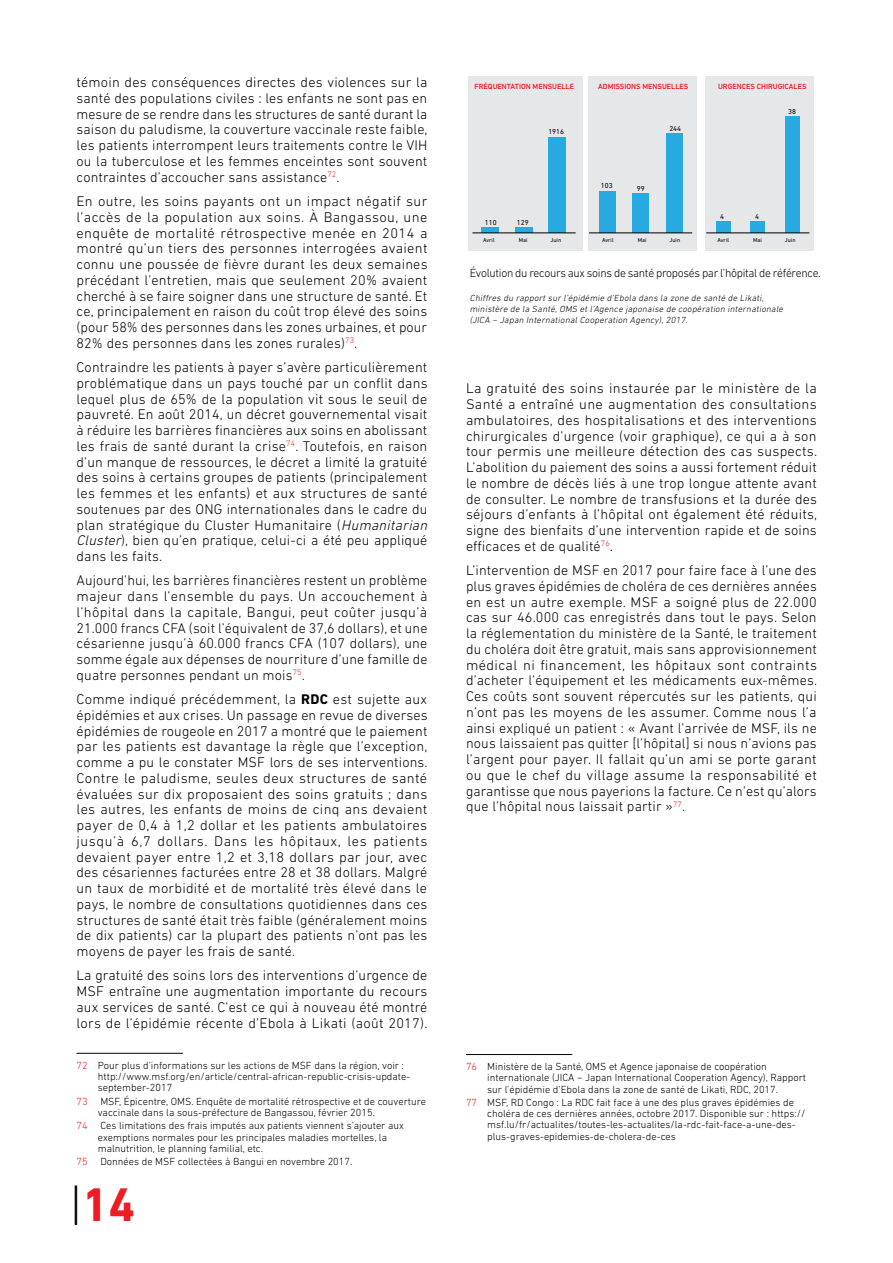
<style>
.page{position:relative;width:893px;height:1263px;background:#fff}
.page>*{position:absolute;margin:0;border:0;box-sizing:border-box;transform-origin:0 0}
.t1{font:700 48px "DIN Next LT Pro";color:#ed1d24}
.t2{font:300 14.25px/15.8px "DIN Next LT Pro";letter-spacing:.01em;color:#000;text-align:justify}
.t3{font:300 12px "DIN Next LT Pro";letter-spacing:-.025em;color:#000}
.t4{font:300 10.5px/11.2px "DIN Next LT Pro";color:#000}
.t5{font:italic 300 9px/10.8px "DIN Next LT Pro";letter-spacing:.02em;color:#000}
.t6{font:500 7.65px "DIN Next LT Pro";color:#ed1d24}
.t7{font:7.35px "DIN Next LT Pro";color:#000}
.t8{font:5.85px "DIN Next LT Pro";color:#000}
.s1{font-style:italic}
.s2{font-weight:700}
.s3{color:#ed1d24}
.s4{font-weight:300;color:#000}
</style>
<div class="page">
<hr style="left:77px;top:1053px;width:106px;height:1px;background:#000">
<hr style="left:466px;top:1054px;width:106px;height:1px;background:#000">
<div style="left:468px;top:77px;width:115px;height:174px;background:#e6e7e8"></div>
<div style="left:588px;top:77px;width:109px;height:174px;background:#e6e7e8"></div>
<div style="left:705px;top:77px;width:109px;height:174px;background:#e6e7e8"></div>
<div style="left:549px;top:138px;width:17px;height:95px;background:#27aae1"></div>
<div style="left:515px;top:227px;width:17px;height:6px;background:#27aae1"></div>
<div style="left:482px;top:228px;width:17px;height:5px;background:#27aae1"></div>
<div style="left:599px;top:192px;width:16px;height:41px;background:#27aae1"></div>
<div style="left:633px;top:193px;width:16px;height:40px;background:#27aae1"></div>
<div style="left:667px;top:133px;width:16px;height:100px;background:#27aae1"></div>
<div style="left:716px;top:221px;width:14px;height:12px;background:#27aae1"></div>
<div style="left:750px;top:221px;width:15px;height:12px;background:#27aae1"></div>
<div style="left:785px;top:116px;width:14px;height:117px;background:#27aae1"></div>
<hr style="left:472px;top:232px;width:104px;height:1px;background:#000">
<hr style="left:589px;top:232px;width:103px;height:1px;background:#000">
<hr style="left:706px;top:232px;width:103px;height:1px;background:#000">
<p class="t2" style="left:77px;top:74px;width:353px">témoin des conséquences directes des violences sur la santé des populations civiles : les enfants ne sont pas en mesure de se rendre dans les structures de santé durant la saison du paludisme, la couverture vaccinale reste faible, les patients interrompent leurs traitements contre le VI H ou la tuberculose et les femmes enceintes sont souvent contraintes d’accoucher sans assistance<sup>72</sup>.</p>
<p class="t2" style="left:77px;top:193px;width:353px">En outre, les soins payants ont un impact négatif sur l’accès de la population aux soins. À Bangassou, une enquête de mortalité rétrospective menée en 2014 a montré qu’un tiers des personnes interrogées avaient connu une poussée de fièvre durant les deux semaines précédant l’entretien, mais que seulement 20% avaient cherché à se faire soigner dans une structure de santé. Et ce, principalement en raison du coût trop élevé des soins (pour 58% des personnes dans les zones urbaines, et pour 82% des personnes dans les zones rurales)<sup>73</sup>.</p>
<p class="t2" style="left:77px;top:359px;width:356px;text-align:left">Contraindre les patients à payer s’avère particulièrement problématique dans un pays touché par un conflit dans lequel plus de 65% de la population vit sous le seuil de pauvreté. En août 2014, un décret gouvernemental visait à réduire les barrières financières aux soins en abolissant les frais de santé durant la crise<sup>74</sup>. Toutefois, en raison d’un manque de ressources, le décret a limité la gratuité des soins à certains groupes de patients (principalement les femmes et les enfants) et aux structures de santé soutenues par des ONG internationales dans le cadre du plan stratégique du Cluster Humanitaire (<span class="s1">Humanitarian Cluster</span>), bien qu’en pratique, celui-ci a été peu appliqué dans les faits.</p>
<p class="t2" style="left:77px;top:572px;width:352px">Aujourd’hui, les barrières financières restent un problème majeur dans l’ensemble du pays. Un accouchement à l’hôpital dans la capitale, Bangui, peut coûter jusqu’à 21.000 francs CFA (soit l’équivalent de 37,6 dollars), et une césarienne jusqu’à 60.000 francs CFA (107 dollars), une somme égale aux dépenses de nourriture d’une famille de quatre personnes pendant un mois<sup>75</sup>.</p>
<p class="t2" style="left:77px;top:691px;width:235px">Comme indiqué précédemment, la <span class="s2">RDC</span></p>
<p class="t2" style="left:77px;top:691px;width:353px;text-indent:256px">est sujette aux épidémies et aux crises. Un passage en revue de diverses épidémies de rougeole en 2017 a montré que le paiement par les patients est davantage la règle que l’exception, comme a pu le constater MSF lors de ses interventions.<br>Contre le paludisme, seules deux structures de santé évaluées sur dix proposaient des soins gratuits ; dans les autres, les enfants de moins de cinq ans devaient payer de 0,4 à 1,2 dollar et les patients ambulatoires jusqu’à 6,7 dollars. Dans les hôpitaux, les patients devaient payer entre 1,2 et 3,18 dollars par jour, avec des césariennes facturées entre 28 et 38 dollars. Malgré un taux de morbidité et de mortalité très élevé dans le pays, le nombre de consultations quotidiennes dans ces structures de santé était très faible (généralement moins de dix patients) car la plupart des patients n’ont pas les moyens de payer les frais de santé.</p>
<p class="t2" style="left:77px;top:967px;width:352px">La gratuité des soins lors des interventions d’urgence de MSF entraîne une augmentation importante du recours aux services de santé. C’est ce qui à nouveau été montré lors de l’épidémie récente d’Ebola à Likati (août 2017).</p>
<p class="t4" style="left:98px;top:1059px;width:314px;text-indent:-21px"><span class="s3">72</span> Pour plus d’informations sur les actions de MSF dans la région, voir : http://www.msf.org/en/article/central-african-republic-crisis-update&shy;september-2017</p>
<p class="t4" style="left:98px;top:1095px;width:330px;text-indent:-21px"><span class="s3">73</span> MSF, Épicentre, OMS. Enquête de mortalité rétrospective et de couverture vaccinale dans la sous-préfecture de Bangassou, février 2015.</p>
<p class="t4" style="left:98px;top:1120px;width:308px;text-indent:-21px"><span class="s3">74</span> Ces limitations des frais imputés aux patients viennent s’ajouter aux exemptions normales pour les principales maladies mortelles, la malnutrition, le planning familial, etc.</p>
<p class="t4" style="left:77px;top:1156px;width:277px"><span class="s3">75</span> Données de MSF collectées à Bangui en novembre 2017.</p>
<h1 class="t1" style="left:70px;top:1176px;width:67px"><span class="s4">|</span>14</h1>
<p class="t6" style="left:475px;top:82px;width:101px">FRÉQUENTATION MENSUELLE</p>
<p class="t6" style="left:598px;top:82px;width:92px">ADMISSIONS MENSUELLES</p>
<p class="t6" style="left:718px;top:82px;width:90px">URGENCES CHIRUGICALES</p>
<p class="t7" style="left:548px;top:127px;width:17px">1916</p>
<p class="t7" style="left:601px;top:181px;width:13px">103</p>
<p class="t7" style="left:637px;top:185px;width:9px">99</p>
<p class="t7" style="left:669px;top:124px;width:13px">244</p>
<p class="t7" style="left:788px;top:107px;width:9px">38</p>
<p class="t7" style="left:720px;top:212px;width:5px">4</p>
<p class="t7" style="left:755px;top:212px;width:5px">4</p>
<p class="t7" style="left:485px;top:218px;width:13px">110</p>
<p class="t8" style="left:483px;top:236px;width:13px">Avril</p>
<p class="t8" style="left:519px;top:236px;width:10px">Mai</p>
<p class="t8" style="left:551px;top:236px;width:12px">Juin</p>
<p class="t8" style="left:602px;top:236px;width:13px">Avril</p>
<p class="t8" style="left:638px;top:236px;width:10px">Mai</p>
<p class="t8" style="left:670px;top:236px;width:12px">Juin</p>
<p class="t8" style="left:717px;top:236px;width:13px">Avril</p>
<p class="t8" style="left:753px;top:236px;width:10px">Mai</p>
<p class="t8" style="left:785px;top:236px;width:12px">Juin</p>
<p class="t7" style="left:517px;top:218px;width:13px">129</p>
<p class="t3" style="left:470px;top:266px;width:353px">Évolution du recours aux soins de santé proposés par l’hôpital de référence.</p>
<p class="t5" style="left:470px;top:293px;width:317px">Chiffres du rapport sur l’épidémie d’Ebola dans la zone de santé de Likati, ministère de la Santé, OMS et l’Agence japonaise de coopération internationale (JICA − Japan International Cooperation Agency), 2017.</p>
<p class="t2" style="left:466px;top:380px;width:353px">La gratuité des soins instaurée par le ministère de la Santé a entraîné une augmentation des consultations ambulatoires, des hospitalisations et des interventions chirurgicales d’urgence (voir graphique), ce qui a à son tour permis une meilleure détection des cas suspects.<br>L’abolition du paiement des soins a aussi fortement réduit le nombre de décès liés à une trop longue attente avant de consulter. Le nombre de transfusions et la durée des séjours d’enfants à l’hôpital ont également été réduits, signe des bienfaits d’une intervention rapide et de soins efficaces et de qualité<sup>76</sup>.</p>
<p class="t2" style="left:466px;top:562px;width:353px">L’intervention de MSF en 2017 pour faire face à l’une des plus graves épidémies de choléra de ces dernières années en est un autre exemple. MSF a soigné plus de 22.000 cas sur 46.000 cas enregistrés dans tout le pays. Selon la réglementation du ministère de la Santé, le traitement du choléra doit être gratuit, mais sans approvisionnement médical ni financement, les hôpitaux sont contraints d’acheter l’équipement et les médicaments eux-mêmes.<br>Ces coûts sont souvent répercutés sur les patients, qui n’ont pas les moyens de les assumer. Comme nous l’a ainsi expliqué un patient : « Avant l’arrivée de MSF, ils ne nous laissaient pas quitter [l’hôpital] si nous n’avions pas l’argent pour payer. I l fallait qu’un ami se porte garant ou que le chef du village assume la responsabilité et garantisse que nous payerions la facture. Ce n’est qu’alors que l’hôpital nous laissait partir »<sup>77</sup>.</p>
<p class="t4" style="left:487px;top:1061px;width:320px;text-indent:-21px"><span class="s3">76</span> Ministère de la Santé, OMS et Agence japonaise de coopération internationale (JICA − Japan I nternational Cooperation Agency), Rapport sur l’épidémie d’Ebola dans la zone de santé de Likati, RDC, 2017.</p>
<p class="t4" style="left:487px;top:1096px;width:320px;text-indent:-21px"><span class="s3">77</span> MSF, RD Congo : La RDC fait face à une des plus graves épidémies de choléra de ces dernières années, octobre 2017. Disponible sur : https:// msf.lu/fr/actualites/toutes-les-actualites/la-rdc-fait-face-a-une-des&shy;plus-graves-epidemies-de-cholera-de-ces</p>
</div>
